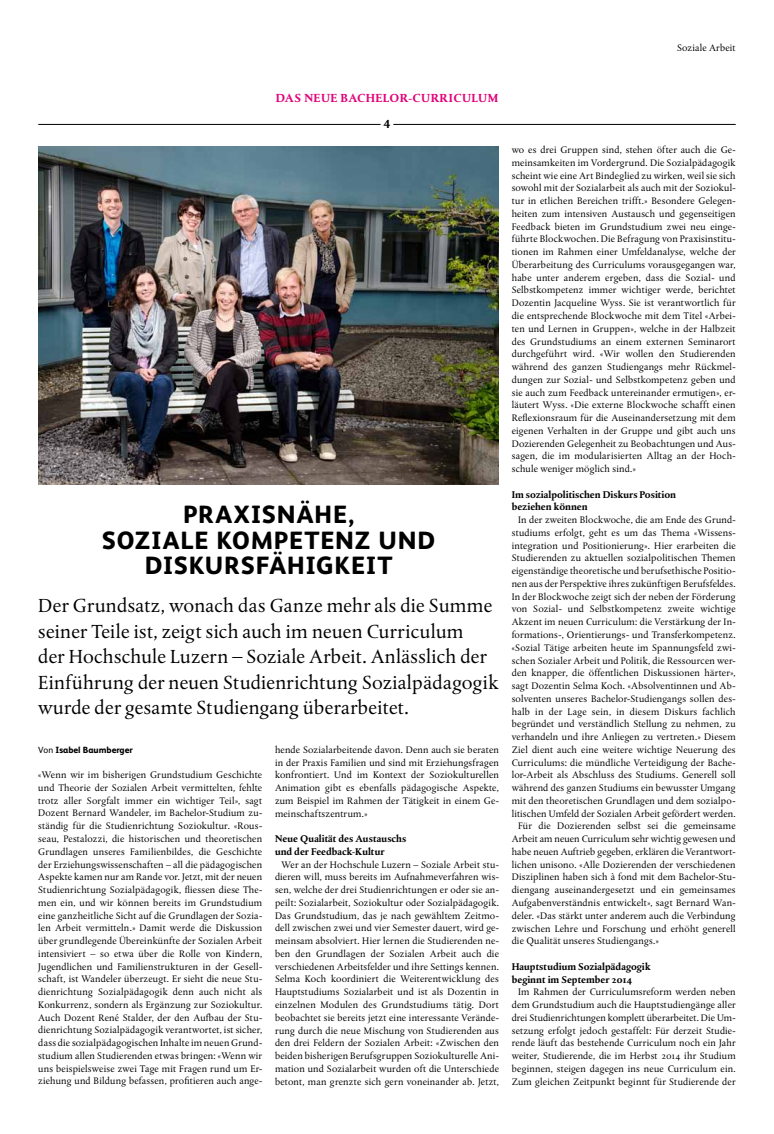
<style>
.page{position:relative;width:774px;height:1134px;background:#fff}
.page>*{position:absolute;margin:0;border:0;box-sizing:border-box;transform-origin:0 0}
.t1{font:800 25px/25.5px "FS Albert";letter-spacing:.03em;color:#000}
.t2{font:20px/25.5px "Albertina MT Std";letter-spacing:.01em;color:#000}
.t3{font:700 12px "Albertina MT Std";letter-spacing:.03em;color:#e2007a}
.t4{font:700 12px "Albertina MT Std";color:#000}
.t5{font:10px/12.8px "Albertina MT Std";letter-spacing:.01em;color:#000;text-align:justify}
.t6{font:700 10px/12.8px "Albertina MT Std";color:#000}
.t7{font:800 9px "FS Albert";color:#000}
.s1{font-weight:400}
</style>
<div class="page">
<hr style="left:38px;top:124px;width:343px;height:1px;background:#000">
<hr style="left:393px;top:124px;width:343px;height:1px;background:#000">
<img style="left:38px;top:147px;width:461px;height:338px">
<p class="t5" style="left:677px;top:41px;width:60px">Soziale Arbeit</p>
<p class="t3" style="left:276px;top:91px;width:38px">DAS NEUE</p>
<p class="t3" style="left:340px;top:91px;width:45px">BACHELOR</p>
<p class="t3" style="left:408px;top:91px;width:91px">-Curriculum</p>
<p class="t4" style="left:384px;top:116px;width:8px">4</p>
<h1 class="t1" style="left:102px;top:500px;width:254px;text-indent:81px">PRAXISNÄHE,<br>SOZIALE KOM PETEN</h1>
<h1 class="t1" style="left:355px;top:526px;width:82px">Z UN D</h1>
<h1 class="t1" style="left:145px;top:551px;width:158px">DISKURSFÄHIG</h1>
<h1 class="t1" style="left:335px;top:551px;width:31px">KEIT</h1>
<p class="t2" style="left:38px;top:593px;width:462px">Der Grundsatz, wonach das Ganze mehr als die Summe seiner Teile ist, zeigt sich auch im neuen Curriculum<br>der Hochschule Luzern – Soziale Arbeit. Anlässlich der Einführung der neuen Studienrichtung Sozialpädagogik wurde der gesamte Studiengang überarbeitet.</p>
<p class="t7" style="left:38px;top:743px;width:96px"><span class="s1">Von</span> Isabel Baumberger</p>
<p class="t5" style="left:38px;top:769px;width:225px">«Wenn wir im bisherigen Grundstudium Geschichte und Theorie der Sozialen Arbeit vermittelten, fehlte trotz aller Sorgfalt immer ein wichtiger Teil», sagt Dozent Bernard Wandeler, im Bachelor-Studium zu&shy;ständig für die Studienrichtung Soziokultur. «Rous&shy;seau, Pestalozzi, die historischen und theoretischen Grundlagen unseres Familienbildes, die Geschichte der Erziehungswissenschaften – all die pädagogischen Aspekte kamen nur am Rande vor. Jetzt, mit der neuen Studienrichtung Sozialpädagogik, fliessen diese The&shy;men ein, und wir können bereits im Grundstudium eine ganzheitliche Sicht auf die Grundlagen der Sozia&shy;len Arbeit vermitteln.» Damit werde die Diskussion über grundlegende Übereinkünfte der Sozialen Arbeit intensiviert – so etwa über die Rolle von Kindern, Jugendlichen und Familienstrukturen in der Gesell&shy;schaft, ist Wandeler überzeugt. Er sieht die neue Stu&shy;dienrichtung Sozialpädagogik denn auch nicht als Konkurrenz, sondern als Ergänzung zur Soziokultur.<br>Auch Dozent René Stalder, der den Aufbau der Stu&shy;dienrichtung Sozialpädagogik verantwortet, ist sicher, dass die sozialpädagogischen Inhalte im neuen Grund&shy;studium allen Studierenden etwas bringen: «Wenn wir uns beispielsweise zwei Tage mit Fragen rund um Er&shy;ziehung und Bildung befassen, profitieren auch ange-</p>
<p class="t5" style="left:275px;top:743px;width:225px">hende Sozialarbeitende davon. Denn auch sie beraten in der Praxis Familien und sind mit Erziehungsfragen konfrontiert. Und im Kontext der Soziokulturellen Animation gibt es ebenfalls pädagogische Aspekte, zum Beispiel im Rahmen der Tätigkeit in einem Ge&shy;meinschaftszentrum.»</p>
<p class="t6" style="left:275px;top:832px;width:133px">Neue Qualität des Austauschs und der Feedback-Kultur</p>
<p class="t5" style="left:275px;top:858px;width:225px;text-indent:6px">Wer an der Hochschule Luzern – Soziale Arbeit stu&shy;dieren will, muss bereits im Aufnahmeverfahren wis&shy;sen, welche der drei Studienrichtungen er oder sie an&shy;peilt: Sozialarbeit, Soziokultur oder Sozialpädagogik.<br>Das Grundstudium, das je nach gewähltem Zeitmo&shy;dell zwischen zwei und vier Semester dauert, wird ge&shy;meinsam absolviert. Hier lernen die Studierenden ne&shy;ben den Grundlagen der Sozialen Arbeit auch die verschiedenen Arbeitsfelder und ihre Settings kennen.<br>Selma Koch koordiniert die Weiterentwicklung des Hauptstudiums Sozialarbeit und ist als Dozentin in einzelnen Modulen des Grundstudiums tätig. Dort beobachtet sie bereits jetzt eine interessante Verände&shy;rung durch die neue Mischung von Studierenden aus den drei Feldern der Sozialen Arbeit: «Zwischen den beiden bisherigen Berufsgruppen Soziokulturelle Ani&shy;mation und Sozialarbeit wurden oft die Unterschiede betont, man grenzte sich gern voneinander ab. Jetzt,</p>
<p class="t5" style="left:512px;top:144px;width:225px">wo es drei Gruppen sind, stehen öfter auch die Ge&shy;meinsamkeiten im Vordergrund. Die Sozialpädagogik scheint wie eine Art Bindeglied zu wirken, weil sie sich sowohl mit der Sozialarbeit als auch mit der Soziokul&shy;tur in etlichen Bereichen trifft.» Besondere Gelegen&shy;heiten zum intensiven Austausch und gegenseitigen Feedback bieten im Grundstudium zwei neu einge&shy;führte Blockwochen. Die Befragung von Praxisinstitu&shy;tionen im Rahmen einer Umfeldanalyse, welche der Überarbeitung des Curriculums vorausgegangen war, habe unter anderem ergeben, dass die Sozial- und Selbstkompetenz immer wichtiger werde, berichtet Dozentin Jacqueline Wyss. Sie ist verantwortlich für die entsprechende Blockwoche mit dem Titel «Arbei&shy;ten und Lernen in Gruppen», welche in der Halbzeit des Grundstudiums an einem externen Seminarort durchgeführt wird. «Wir wollen den Studierenden während des ganzen Studiengangs mehr Rückmel&shy;dungen zur Sozial- und Selbstkompetenz geben und sie auch zum Feedback untereinander ermutigen», er&shy;läutert Wyss. «Die externe Blockwoche schafft einen Reflexionsraum für die Auseinandersetzung mit dem eigenen Verhalten in der Gruppe und gibt auch uns Dozierenden Gelegenheit zu Beobachtungen und Aus&shy;sagen, die im modularisierten Alltag an der Hoch&shy;schule weniger möglich sind.»</p>
<p class="t6" style="left:512px;top:488px;width:166px">Im sozialpolitischen Diskurs Position beziehen können</p>
<p class="t5" style="left:518px;top:514px;width:219px">In der zweiten Blockwoche, die am Ende des Grund-</p>
<p class="t5" style="left:512px;top:526px;width:225px">studiums erfolgt, geht es um das Thema «Wissens-</p>
<p class="t5" style="left:512px;top:539px;width:225px">integration und Positionierung». Hier erarbeiten die</p>
<p class="t5" style="left:512px;top:552px;width:225px">Studierenden zu aktuellen sozialpolitischen Themen</p>
<p class="t5" style="left:512px;top:565px;width:225px">eigenständige theoretische und berufsethische Positio-</p>
<p class="t5" style="left:512px;top:577px;width:225px">nen aus der Perspektive ihres zukünftigen Berufsfeldes.</p>
<p class="t5" style="left:512px;top:590px;width:225px">In der Blockwoche zeigt sich der neben der Förderung</p>
<p class="t5" style="left:512px;top:603px;width:225px">von Sozial- und Selbstkompetenz zweite wichtige</p>
<p class="t5" style="left:512px;top:616px;width:225px">Akzent im neuen Curriculum: die Verstärkung der In-</p>
<p class="t5" style="left:512px;top:628px;width:225px">formations-, Orientierungs- und Transferkompetenz.</p>
<p class="t5" style="left:512px;top:641px;width:225px">«Sozial Tätige arbeiten heute im Spannungsfeld zwi-</p>
<p class="t5" style="left:512px;top:654px;width:225px">schen Sozialer Arbeit und Politik, die Ressourcen wer-</p>
<p class="t5" style="left:512px;top:667px;width:225px">den knapper, die öffentlichen Diskussionen härter»,</p>
<p class="t5" style="left:512px;top:679px;width:225px">sagt Dozentin Selma Koch. «Absolventinnen und Ab-</p>
<p class="t5" style="left:512px;top:692px;width:225px">solventen unseres Bachelor-Studiengangs sollen des-</p>
<p class="t5" style="left:512px;top:705px;width:225px">halb in der Lage sein, in diesem Diskurs fachlich</p>
<p class="t5" style="left:512px;top:718px;width:225px">begründet und verständlich Stellung zu nehmen, zu</p>
<p class="t5" style="left:512px;top:730px;width:225px">verhandeln und ihre Anliegen zu vertreten.» Diesem</p>
<p class="t5" style="left:512px;top:743px;width:225px">Ziel dient auch eine weitere wichtige Neuerung des</p>
<p class="t5" style="left:512px;top:756px;width:225px">Curriculums: die mündliche Verteidigung der Bache-</p>
<p class="t5" style="left:512px;top:769px;width:225px">lor-Arbeit als Abschluss des Studiums. Generell soll</p>
<p class="t5" style="left:512px;top:782px;width:225px">während des ganzen Studiums ein bewusster Umgang</p>
<p class="t5" style="left:512px;top:794px;width:225px">mit den theoretischen Grundlagen und dem sozialpo-</p>
<p class="t5" style="left:512px;top:807px;width:225px">litischen Umfeld der Sozialen Arbeit gefördert werden.</p>
<p class="t5" style="left:518px;top:820px;width:219px">Für die Dozierenden selbst sei die gemeinsame</p>
<p class="t5" style="left:512px;top:833px;width:225px">Arbeit am neuen Curriculum sehr wichtig gewesen und</p>
<p class="t5" style="left:512px;top:845px;width:225px">habe neuen Auftrieb gegeben, erklären die Verantwort-</p>
<p class="t5" style="left:512px;top:858px;width:225px">lichen unisono. «Alle Dozierenden der verschiedenen</p>
<p class="t5" style="left:512px;top:871px;width:225px">Disziplinen haben sich à fond mit dem Bachelor-Stu-</p>
<p class="t5" style="left:512px;top:884px;width:225px">diengang auseinandergesetzt und ein gemeinsames</p>
<p class="t5" style="left:512px;top:896px;width:225px">Aufgabenverständnis entwickelt», sagt Bernard Wan-</p>
<p class="t5" style="left:512px;top:909px;width:225px">deler. «Das stärkt unter anderem auch die Verbindung</p>
<p class="t5" style="left:512px;top:922px;width:225px">zwischen Lehre und Forschung und erhöht generell</p>
<p class="t5" style="left:512px;top:935px;width:149px">die Qualität unseres Studiengangs.»</p>
<p class="t6" style="left:512px;top:960px;width:140px">Hauptstudium Sozialpädagogik beginnt im September 2014</p>
<p class="t5" style="left:512px;top:986px;width:225px;text-indent:6px">Im Rahmen der Curriculumsreform werden neben dem Grundstudium auch die Hauptstudiengänge aller drei Studienrichtungen komplett überarbeitet. Die Um&shy;setzung erfolgt jedoch gestaffelt: Für derzeit Studie&shy;rende läuft das bestehende Curriculum noch ein Jahr weiter, Studierende, die im Herbst 2014 ihr Studium beginnen, steigen dagegen ins neue Curriculum ein.<br>Zum gleichen Zeitpunkt beginnt für Studierende der</p>
</div>
